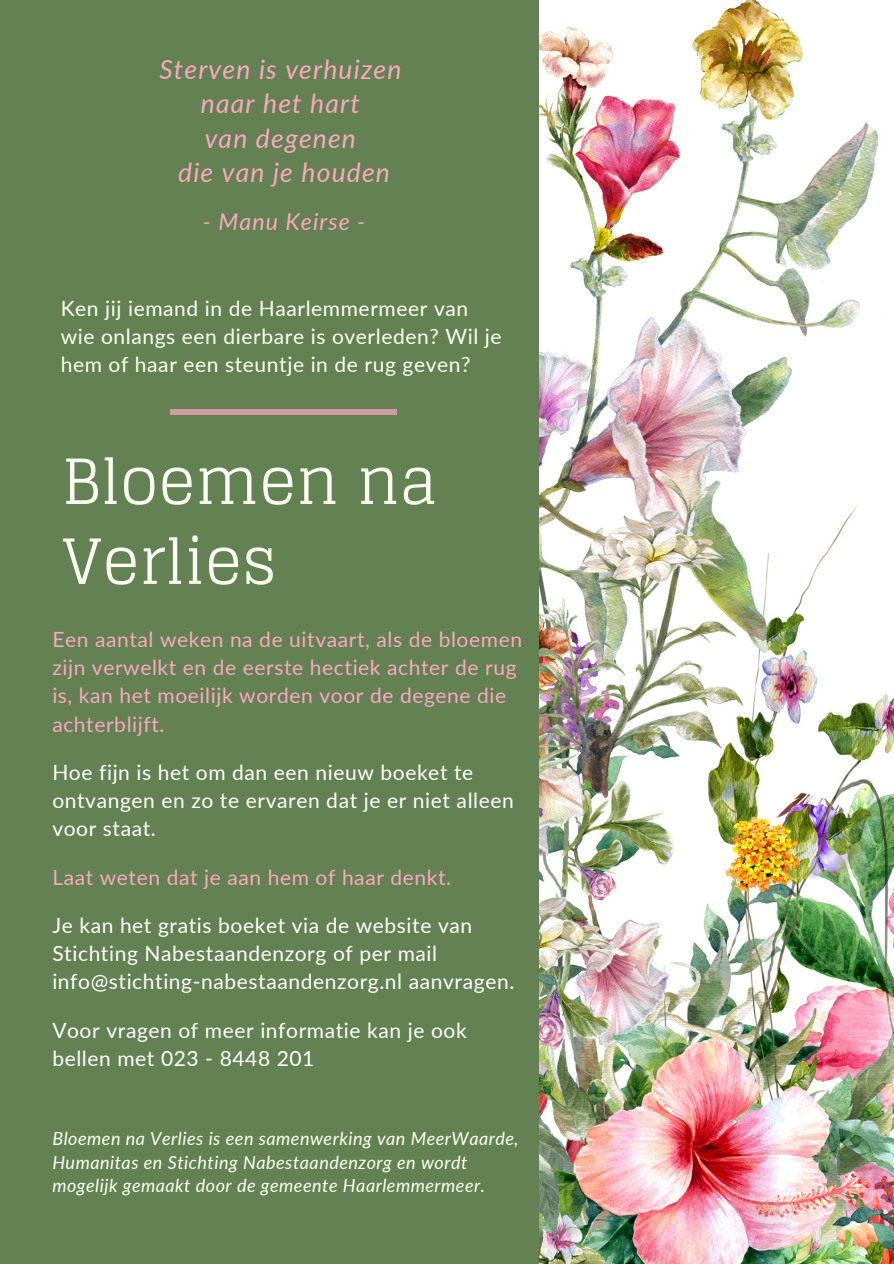
<style>
.page{position:relative;width:894px;height:1264px;background:#fff}
.page>*{position:absolute;margin:0;border:0;box-sizing:border-box;transform-origin:0 0}
.t1{font:62.1px/79.8px "Glegoo";color:#fcfff3}
.t2{font:italic 26.4px "Lato";letter-spacing:.045em;color:#faa8c0}
.t3{font:italic 23.1px "Lato";letter-spacing:.045em;color:#faa8c0}
.t4{font:21px/28.2px "Lato";letter-spacing:.03em;color:#fefefe}
.t5{font:21px/28.2px "Lato";letter-spacing:.03em;color:#faa8c0}
.t6{font:21px/28.2px "Lato";letter-spacing:.03em;color:#fcfff3}
.t7{font:italic 18px/23.7px "Lato";letter-spacing:.03em;color:#fcfff3}
</style>
<div class="page">
<div style="left:0;top:0;width:893px;height:1263px;background:#638152"></div>
<img style="left:539px;top:0;width:354px;height:1263px">
<div style="left:170px;top:409px;width:226px;height:6px;background:#cc9c9e"></div>
<p class="t2" style="left:159px;top:53px;width:243px">Sterven is verhuizen</p>
<p class="t2" style="left:201px;top:87px;width:160px">naar het hart</p>
<p class="t2" style="left:205px;top:122px;width:153px">van degenen</p>
<p class="t2" style="left:178px;top:156px;width:213px">die van je houden</p>
<p class="t3" style="left:203px;top:207px;width:164px">- Manu Keirse -</p>
<p class="t6" style="left:61px;top:293px;width:442px">Ken jij iemand in de Haarlemmermeer van wie onlangs een dierbare is overleden? Wil je hem of haar een steuntje in de rug geven?</p>
<p class="t1" style="left:62px;top:442px;width:377px">Bloemen na<br>Verlies</p>
<p class="t5" style="left:52px;top:625px;width:471px">Een aantal weken na de uitvaart, als de bloemen zijn verwelkt en de eerste hectiek achter de rug is, kan het moeilijk worden voor de degene die achterblijft.</p>
<p class="t4" style="left:52px;top:757px;width:463px">Hoe fijn is het om dan een nieuw boeket te ontvangen en zo te ervaren dat je er niet alleen voor staat.</p>
<p class="t5" style="left:52px;top:862px;width:400px">Laat weten dat je aan hem of haar denkt.</p>
<p class="t4" style="left:52px;top:910px;width:463px">Je kan het gratis boeket via de website van<br>Stichting Nabestaandenzorg of per mail info@stichting-nabestaandenzorg.nl aanvragen.</p>
<p class="t4" style="left:52px;top:1015px;width:416px">Voor vragen of meer informatie kan je ook bellen met 023 - 8448 201</p>
<p class="t7" style="left:52px;top:1126px;width:467px">Bloemen na Verlies is een samenwerking van MeerWaarde,<br>Humanitas en Stichting Nabestaandenzorg en wordt</p>
<p class="t7" style="left:52px;top:1173px;width:434px">mogelijk gemaakt door de gemeente Haarlemmermeer.</p>
</div>
